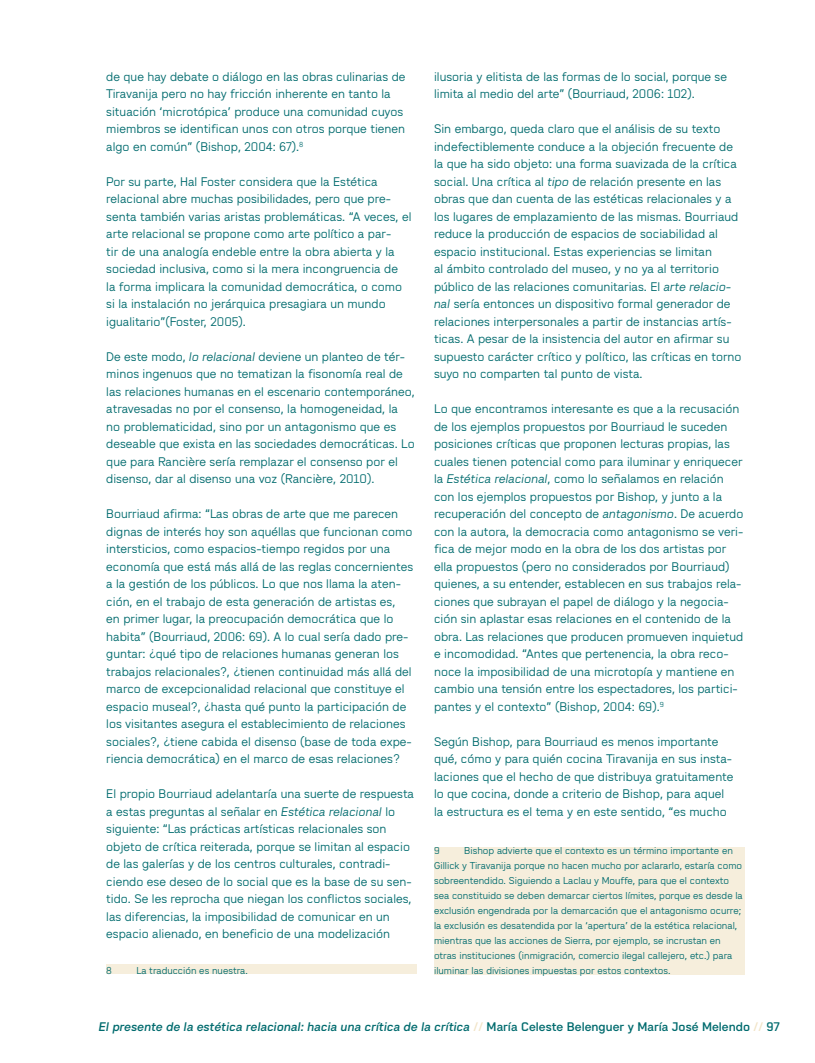
<style>
.page{position:relative;width:815px;height:1063px;background:#fff}
.page>*{position:absolute;margin:0;border:0;box-sizing:border-box;transform-origin:0 0}
.t1{font:12.5px/17.5px "Wedding Sans";color:#006b6e}
.t2{font:italic 500 12.5px "Wedding Sans";color:#006b6e}
.t3{font:10px/15px "Wedding Sans";color:#006b6e}
.s1{font-style:italic}
.s2{font-style:normal;color:#f1e3c5}
.s3{font-style:normal}
</style>
<div class="page">
<div style="left:434px;top:847px;width:310px;height:127px;background:#f6eedc"></div>
<div style="left:106px;top:965px;width:310px;height:9px;background:#f6eedc"></div>
<p class="t1" style="left:106px;top:68px;width:301px">de que hay debate o diálogo en las obras culinarias de Tiravanija pero no hay fricción inherente en tanto la situación ‘microtópica’ produce una comunidad cuyos miembros se identifican unos con otros porque tienen algo en común” (Bishop, 2004: 67).<sup>8</sup></p>
<p class="t1" style="left:106px;top:173px;width:307px">Por su parte, Hal Foster considera que la Estética relacional abre muchas posibilidades, pero que pre&shy;senta también varias aristas problemáticas. “A veces, el arte relacional se propone como arte político a par-<br>tir de una analogía endeble entre la obra abierta y la sociedad inclusiva, como si la mera incongruencia de<br>la forma implicara la comunidad democrática, o como si la instalación no jerárquica presagiara un mundo igualitario”(Foster, 2005).</p>
<p class="t1" style="left:106px;top:348px;width:310px">De este modo, <span class="s1">lo relacional</span> deviene un planteo de tér&shy;minos ingenuos que no tematizan la fisonomía real de las relaciones humanas en el escenario contemporáneo, atravesadas no por el consenso, la homogeneidad, la no problematicidad, sino por un antagonismo que es deseable que exista en las sociedades democráticas. Lo que para Rancière sería remplazar el consenso por el disenso, dar al disenso una voz (Rancière, 2010).</p>
<p class="t1" style="left:106px;top:505px;width:308px">Bourriaud afirma: “Las obras de arte que me parecen dignas de interés hoy son aquéllas que funcionan como intersticios, como espacios-tiempo regidos por una economía que está más allá de las reglas concernientes a la gestión de los públicos. Lo que nos llama la aten&shy;ción, en el trabajo de esta generación de artistas es,<br>en primer lugar, la preocupación democrática que lo habita” (Bourriaud, 2006: 69). A lo cual sería dado pre&shy;guntar: ¿qué tipo de relaciones humanas generan los trabajos relacionales?, ¿tienen continuidad más allá del marco de excepcionalidad relacional que constituye el espacio museal?, ¿hasta qué punto la participación de los visitantes asegura el establecimiento de relaciones sociales?, ¿tiene cabida el disenso (base de toda expe&shy;riencia democrática) en el marco de esas relaciones?</p>
<p class="t1" style="left:106px;top:785px;width:309px">El propio Bourriaud adelantaría una suerte de respuesta a estas preguntas al señalar en <span class="s1">Estética relacional</span> lo siguiente: “Las prácticas artísticas relacionales son objeto de crítica reiterada, porque se limitan al espacio de las galerías y de los centros culturales, contradi&shy;ciendo ese deseo de lo social que es la base de su sen&shy;tido. Se les reprocha que niegan los conflictos sociales, las diferencias, la imposibilidad de comunicar en un espacio alienado, en beneficio de una modelización</p>
<p class="t3" style="left:106px;top:963px;width:7px">8</p>
<p class="t3" style="left:136px;top:963px;width:113px">La traducción es nuestra.</p>
<p class="t1" style="left:434px;top:68px;width:295px">ilusoria y elitista de las formas de lo social, porque se limita al medio del arte” (Bourriaud, 2006: 102).</p>
<p class="t1" style="left:434px;top:120px;width:309px">Sin embargo, queda claro que el análisis de su texto indefectiblemente conduce a la objeción frecuente de la que ha sido objeto: una forma suavizada de la crítica social. Una crítica al <span class="s1">tipo</span> de relación presente en las obras que dan cuenta de las estéticas relacionales y a los lugares de emplazamiento de las mismas. Bourriaud reduce la producción de espacios de sociabilidad al espacio institucional. Estas experiencias se limitan<br>al ámbito controlado del museo, y no ya al territorio público de las relaciones comunitarias. El <span class="s1">arte relacio&shy;nal</span> sería entonces un dispositivo formal generador de relaciones interpersonales a partir de instancias artís&shy;ticas. A pesar de la insistencia del autor en afirmar su supuesto carácter crítico y político, las críticas en torno suyo no comparten tal punto de vista.</p>
<p class="t1" style="left:434px;top:400px;width:311px">Lo que encontramos interesante es que a la recusación de los ejemplos propuestos por Bourriaud le suceden posiciones críticas que proponen lecturas propias, las cuales tienen potencial como para iluminar y enriquecer la <span class="s1">Estética relacional</span>, como lo señalamos en relación con los ejemplos propuestos por Bishop, y junto a la recuperación del concepto de <span class="s1">antagonismo</span>. De acuerdo con la autora, la democracia como antagonismo se veri&shy;fica de mejor modo en la obra de los dos artistas por ella propuestos (pero no considerados por Bourriaud) quienes, a su entender, establecen en sus trabajos rela&shy;ciones que subrayan el papel de diálogo y la negocia&shy;ción sin aplastar esas relaciones en el contenido de la obra. Las relaciones que producen promueven inquietud e incomodidad. “Antes que pertenencia, la obra reco&shy;noce la imposibilidad de una microtopía y mantiene en cambio una tensión entre los espectadores, los partici&shy;pantes y el contexto” (Bishop, 2004: 69).<sup>9</sup></p>
<p class="t1" style="left:434px;top:733px;width:301px">Según Bishop, para Bourriaud es menos importante qué, cómo y para quién cocina Tiravanija en sus insta&shy;laciones que el hecho de que distribuya gratuitamente lo que cocina, donde a criterio de Bishop, para aquel la estructura es el tema y en este sentido, “es mucho</p>
<p class="t3" style="left:434px;top:843px;width:7px">9</p>
<p class="t3" style="left:434px;top:843px;width:310px;text-indent:30px">Bishop advierte que el contexto es un término importante en Gillick y Tiravanija porque no hacen mucho por aclararlo, estaría como sobreentendido. Siguiendo a Laclau y Mouffe, para que el contexto sea constituido se deben demarcar ciertos límites, porque es desde la exclusión engendrada por la demarcación que el antagonismo ocurre; la exclusión es desatendida por la ‘apertura’ de la estética relacional, mientras que las acciones de Sierra, por ejemplo, se incrustan en otras instituciones (inmigración, comercio ilegal callejero, etc.) para iluminar las divisiones impuestas por estos contextos.</p>
<p class="t2" style="left:99px;top:1020px;width:682px">El presente de la estética relacional: hacia una crítica de la crítica <span class="s2">//</span> <span class="s3">María Celeste Belenguer y María José Melendo</span> <span class="s2">//</span> <span class="s3">97</span></p>
</div>
